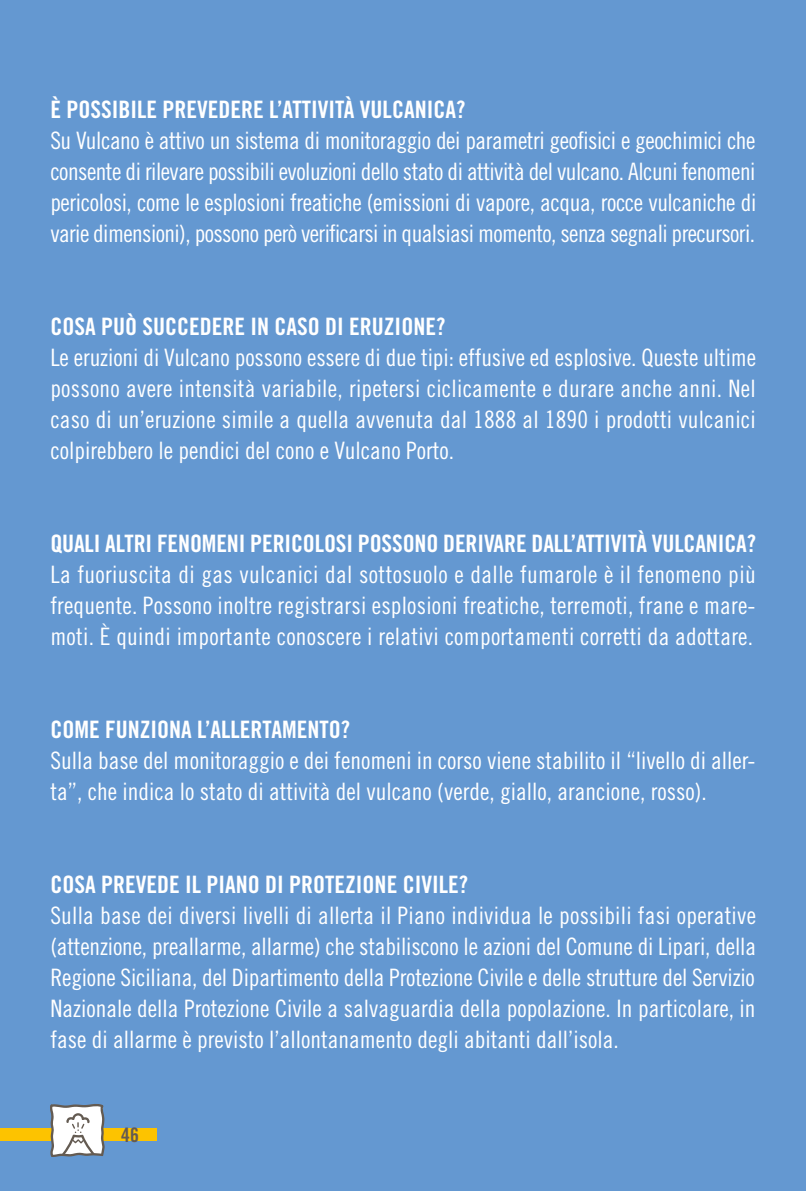
<style>
.page{position:relative;width:806px;height:1191px;background:#fff}
.page>*{position:absolute;margin:0;border:0;box-sizing:border-box;transform-origin:0 0}
.t1{font:24px/31px "Trade Gothic LT Std Cn 18";color:#fff;text-align:justify}
.t2{font:24px "Trade Gothic LT Std Bd Cn 20";color:#fff}
.t3{font:20px "Trade Gothic LT Std Bd Cn 20";color:#645b52}
</style>
<div class="page">
<div style="left:0;top:0;width:805px;height:1191px;background:#6498d1"></div>
<div style="left:0;top:1128px;width:156px;height:13px;background:#fdc300"></div>
<svg style="left:50px;top:1104px;width:55px;height:53px;background:#d0d0cf"></svg>
<svg style="left:805px;top:1017px;width:1px;height:99px"></svg>
<p class="t2" style="left:50px;top:95px;width:416px">È POSSIBILE PREVEDERE L’ATTIVITÀ VULCANICA?</p>
<p class="t1" style="left:50px;top:125px;width:707px">Su Vulcano è attivo un sistema di monitoraggio dei parametri geofisici e geochimici che consente di rilevare possibili evoluzioni dello stato di attività del vulcano. Alcuni fenomeni pericolosi, come le esplosioni freatiche (emissioni di vapore, acqua, rocce vulcaniche di varie dimensioni), possono però verificarsi in qualsiasi momento, senza segnali precursori.</p>
<p class="t2" style="left:50px;top:312px;width:396px">COSA PUÒ SUCCEDERE IN CASO DI ERUZIONE?</p>
<p class="t1" style="left:50px;top:342px;width:706px">Le eruzioni di Vulcano possono essere di due tipi: effusive ed esplosive. Queste ultime possono avere intensità variabile, ripetersi ciclicamente e durare anche anni. Nel caso di un’eruzione simile a quella avvenuta dal 1888 al 1890 i prodotti vulcanici colpirebbero le pendici del cono e Vulcano Porto.</p>
<p class="t2" style="left:50px;top:529px;width:706px">QUALI ALTRI FENOMENI PERICOLOSI POSSONO DERIVARE DALL’ATTIVITÀ VULCANICA?</p>
<p class="t1" style="left:50px;top:559px;width:706px">La fuoriuscita di gas vulcanici dal sottosuolo e dalle fumarole è il fenomeno più frequente. Possono inoltre registrarsi esplosioni freatiche, terremoti, frane e mare&shy;moti. È quindi importante conoscere i relativi comportamenti corretti da adottare.</p>
<p class="t2" style="left:50px;top:715px;width:301px">COME FUNZIONA L’ALLERTAMENTO?</p>
<p class="t1" style="left:50px;top:745px;width:706px">Sulla base del monitoraggio e dei fenomeni in corso viene stabilito il “livello di aller&shy;ta”, che indica lo stato di attività del vulcano (verde, giallo, arancione, rosso).</p>
<p class="t2" style="left:50px;top:870px;width:419px">COSA PREVEDE IL PIANO DI PROTEZIONE CIVILE?</p>
<p class="t1" style="left:50px;top:900px;width:706px">Sulla base dei diversi livelli di allerta il Piano individua le possibili fasi operative (attenzione, preallarme, allarme) che stabiliscono le azioni del Comune di Lipari, della Regione Siciliana, del Dipartimento della Protezione Civile e delle strutture del Servizio Nazionale della Protezione Civile a salvaguardia della popolazione. In particolare, in fase di allarme è previsto l’allontanamento degli abitanti dall’isola.</p>
<p class="t3" style="left:121px;top:1122px;width:19px">46</p>
</div>
